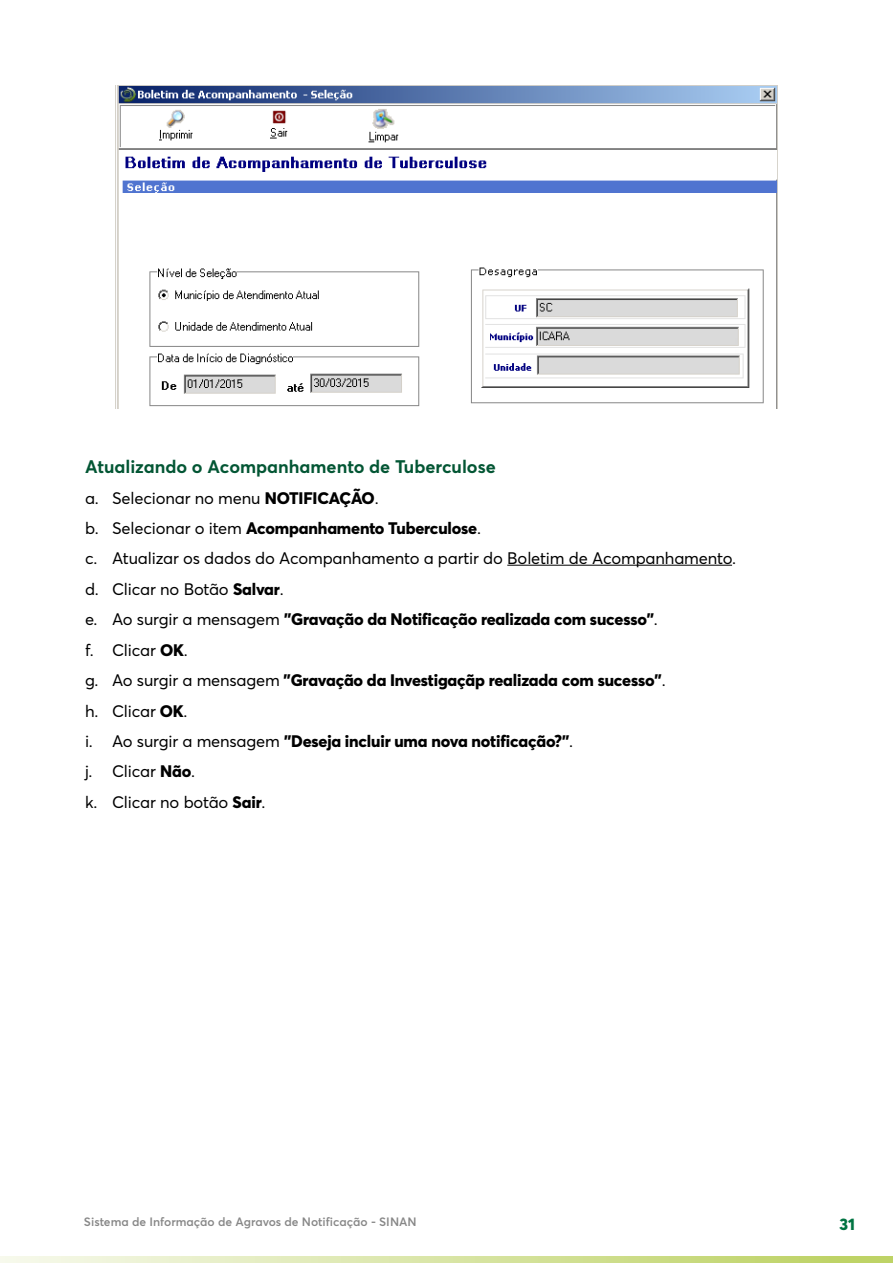
<style>
.page{position:relative;width:893px;height:1263px;background:#fff}
.page>*{position:absolute;margin:0;border:0;box-sizing:border-box;transform-origin:0 0}
.t1{font:700 18px "Averta";color:#035634}
.t2{font:16.5px/30.5px "Averta";letter-spacing:-.01em;color:#000}
.t3{font:800 16.5px "Averta";color:#007442}
.t4{font:600 12px "Averta";color:#878787}
.s1{font-weight:800}
</style>
<div class="page">
<svg style="left:0;top:1256px;width:893px;height:7px;background:#d8e4a5"></svg>
<hr style="left:507px;top:565px;width:225px;height:1px;background:#000">
<img style="left:117px;top:85px;width:660px;height:323px">
<p class="t1" style="left:85px;top:455px;width:412px">Atualizando o Acompanhamento de Tuberculose</p>
<p class="t2" style="left:85px;top:482px;width:652px">a. Selecionar no menu <span class="s1">NOTIFICAÇÃO</span>.<br>b. Selecionar o item <span class="s1">Acompanhamento Tuberculose</span>.<br>c. Atualizar os dados do Acompanhamento a partir do Boletim de Acompanhamento. d. Clicar no Botão <span class="s1">Salvar</span>.<br>e. Ao surgir a mensagem <span class="s1">"Gravação da Notificação realizada com sucesso"</span>.<br>f. Clicar <span class="s1">OK</span>.<br>g. Ao surgir a mensagem <span class="s1">"Gravação da Investigaçãp realizada com sucesso"</span>.<br>h. Clicar <span class="s1">OK</span>.<br>i. Ao surgir a mensagem <span class="s1">"Deseja incluir uma nova notificação?"</span>.<br>j. Clicar <span class="s1">Não</span>.<br>k. Clicar no botão <span class="s1">Sair</span>.</p>
<p class="t4" style="left:84px;top:1214px;width:334px">Sistema de Informação de Agravos de Notificação - SINAN</p>
<p class="t3" style="left:840px;top:1214px;width:17px">31</p>
</div>
